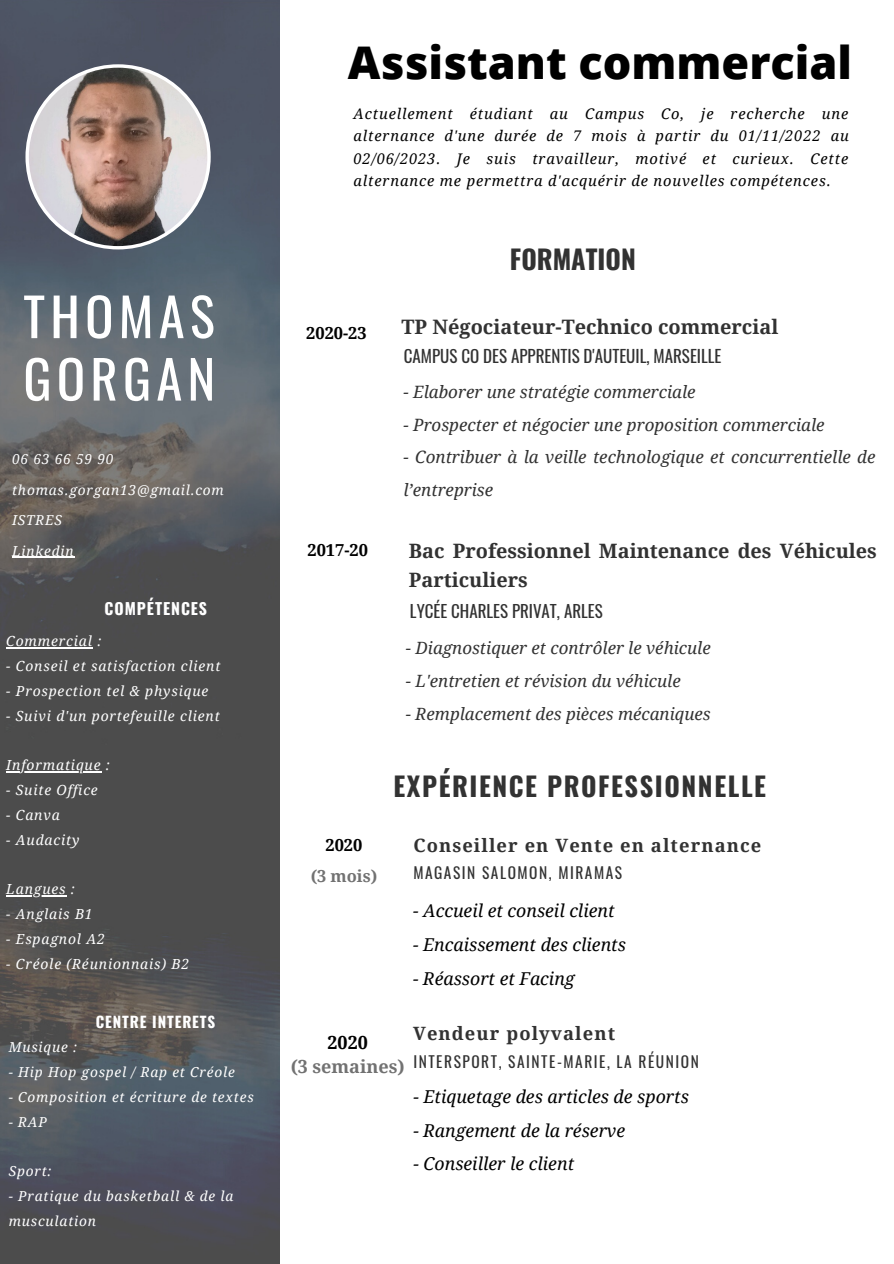
<style>
.page{position:relative;width:894px;height:1264px;background:#fff}
.page>*{position:absolute;margin:0;border:0;box-sizing:border-box;transform-origin:0 0}
.t1{font:52.5px/62.4px "Oswald";letter-spacing:.1em;color:#fff}
.t2{font:800 45px "Open Sans";color:#000}
.t3{font:700 26.4px "Oswald";letter-spacing:.06em;color:#323232}
.t4{font:700 26.4px "Oswald";color:#323232}
.t5{font:700 19.95px "Droid Serif";color:#323232}
.t6{font:700 19.8px/29.2px "Droid Serif";color:#323232}
.t7{font:700 18.3px "Droid Serif";letter-spacing:.06em;color:#323232}
.t8{font:700 18px/24.5px "Droid Serif";color:#000;text-align:center}
.t9{font:italic 17.7px "Droid Serif";color:#000}
.t10{font:italic 16.95px/32.8px "Droid Serif";color:#323232}
.t11{font:16.95px "Oswald";color:#323232}
.t12{font:700 16.5px "Droid Serif";color:#000}
.t13{font:700 15.9px "Oswald";letter-spacing:.06em;color:#fff}
.t14{font:15.45px "Oswald";letter-spacing:.1em;color:#323232}
.t15{font:700 15.15px "Oswald";letter-spacing:.06em;color:#fff}
.t16{font:italic 14.7px/22.5px "Droid Serif";letter-spacing:.06em;color:#000;text-align:justify}
.t17{font:italic 13.95px "Droid Serif";letter-spacing:.06em;color:#fff}
.t18{font:italic 13.65px/24.8px "Droid Serif";letter-spacing:.06em;color:#fff}
</style>
<div class="page">
<img style="left:0;top:0;width:279px;height:1263px">
<svg style="left:25px;top:64px;width:186px;height:185px;background:#9d908e"></svg>
<hr style="left:6px;top:647px;width:87px;height:1px;background:#fff">
<hr style="left:6px;top:771px;width:95px;height:1px;background:#fff">
<hr style="left:6px;top:895px;width:60px;height:1px;background:#fff">
<hr style="left:12px;top:556px;width:62px;height:2px;background:#fff">
<p class="t1" style="left:23px;top:283px;width:193px">THOMAS<br>GORGAN</p>
<p class="t18" style="left:12px;top:447px;width:103px">06 63 66 59 90</p>
<p class="t18" style="left:12px;top:477px;width:213px">thomas.gorgan13@gmail.com</p>
<p class="t18" style="left:12px;top:508px;width:51px">ISTRES</p>
<p class="t18" style="left:12px;top:538px;width:63px">Linkedin</p>
<p class="t13" style="left:105px;top:596px;width:104px">COMPÉTENCES</p>
<p class="t17" style="left:6px;top:633px;width:96px">Commercial :</p>
<p class="t17" style="left:6px;top:658px;width:216px">- Conseil et satisfaction client</p>
<p class="t17" style="left:6px;top:683px;width:203px">- Prospection tel &amp; physique</p>
<p class="t17" style="left:6px;top:707px;width:215px">- Suivi d'un portefeuille client</p>
<p class="t17" style="left:6px;top:757px;width:105px">Informatique :</p>
<p class="t17" style="left:6px;top:782px;width:93px">- Suite Office</p>
<p class="t17" style="left:6px;top:806px;width:55px">- Canva</p>
<p class="t17" style="left:6px;top:831px;width:75px">- Audacity</p>
<p class="t17" style="left:6px;top:881px;width:70px">Langues :</p>
<p class="t17" style="left:6px;top:906px;width:88px">- Anglais B1</p>
<p class="t17" style="left:6px;top:930px;width:100px">- Espagnol A2</p>
<p class="t17" style="left:6px;top:955px;width:184px">- Créole (Réunionnais) B2</p>
<p class="t15" style="left:96px;top:1009px;width:121px">CENTRE INTERETS</p>
<p class="t18" style="left:9px;top:1035px;width:70px">Musique :</p>
<p class="t18" style="left:9px;top:1059px;width:227px">- Hip Hop gospel / Rap et Créole</p>
<p class="t18" style="left:9px;top:1084px;width:246px">- Composition et écriture de textes</p>
<p class="t18" style="left:9px;top:1109px;width:40px">- RAP</p>
<p class="t18" style="left:9px;top:1159px;width:44px">Sport:</p>
<p class="t18" style="left:9px;top:1183px;width:226px">- Pratique du basketball &amp; de la musculation</p>
<p class="t2" style="left:347px;top:31px;width:506px">Assistant commercial</p>
<p class="t16" style="left:353px;top:102px;width:496px">Actuellement étudiant au Campus Co, je recherche une alternance d'une durée de 7 mois à partir du 01/11/2022 au 02/06/2023. Je suis travailleur, motivé et curieux. Cette alternance me permettra d'acquérir de nouvelles compétences.</p>
<p class="t4" style="left:509px;top:238px;width:127px">FORMATION</p>
<p class="t12" style="left:306px;top:323px;width:62px">2020-23</p>
<p class="t12" style="left:307px;top:541px;width:62px">2017-20</p>
<p class="t12" style="left:325px;top:835px;width:38px">2020</p>
<p class="t12" style="left:310px;top:866px;width:68px">(3 mois)</p>
<p class="t5" style="left:401px;top:315px;width:378px">TP Négociateur-Technico commercial</p>
<p class="t11" style="left:403px;top:342px;width:319px">CAMPUS CO DES APPRENTIS D'AUTEUIL, MARSEILLE</p>
<p class="t10" style="left:403px;top:375px;width:293px">- Elaborer une stratégie commerciale</p>
<p class="t10" style="left:403px;top:408px;width:422px">- Prospecter et négocier une proposition commerciale</p>
<p class="t10" style="left:403px;top:441px;width:473px">- Contribuer à la veille technologique et concurrentielle de l’entreprise</p>
<p class="t6" style="left:409px;top:536px;width:469px">Bac Professionnel Maintenance des Véhicules<br>Particuliers</p>
<p class="t11" style="left:410px;top:598px;width:194px">LYCÉE CHARLES PRIVAT, ARLES</p>
<p class="t10" style="left:406px;top:632px;width:306px">- Diagnostiquer et contrôler le véhicule</p>
<p class="t10" style="left:406px;top:664px;width:276px">- L'entretien et révision du véhicule</p>
<p class="t10" style="left:406px;top:697px;width:306px">- Remplacement des pièces mécaniques</p>
<p class="t3" style="left:393px;top:765px;width:374px">EXPÉRIENCE PROFESSIONNELLE</p>
<p class="t7" style="left:413px;top:834px;width:349px">Conseiller en Vente en alternance</p>
<p class="t14" style="left:413px;top:860px;width:210px">MAGASIN SALOMON, MIRAMAS</p>
<p class="t9" style="left:413px;top:901px;width:203px">- Accueil et conseil client</p>
<p class="t9" style="left:413px;top:934px;width:214px">- Encaissement des clients</p>
<p class="t9" style="left:413px;top:968px;width:163px">- Réassort et Facing</p>
<p class="t8" style="left:290px;top:1030px;width:116px">2020<br>(3 semaines)</p>
<p class="t7" style="left:413px;top:1023px;width:203px">Vendeur polyvalent</p>
<p class="t14" style="left:413px;top:1049px;width:287px">INTERSPORT, SAINTE-MARIE, LA RÉUNION</p>
<p class="t9" style="left:413px;top:1086px;width:277px">- Etiquetage des articles de sports</p>
<p class="t9" style="left:413px;top:1120px;width:213px">- Rangement de la réserve</p>
<p class="t9" style="left:413px;top:1153px;width:162px">- Conseiller le client</p>
</div>
